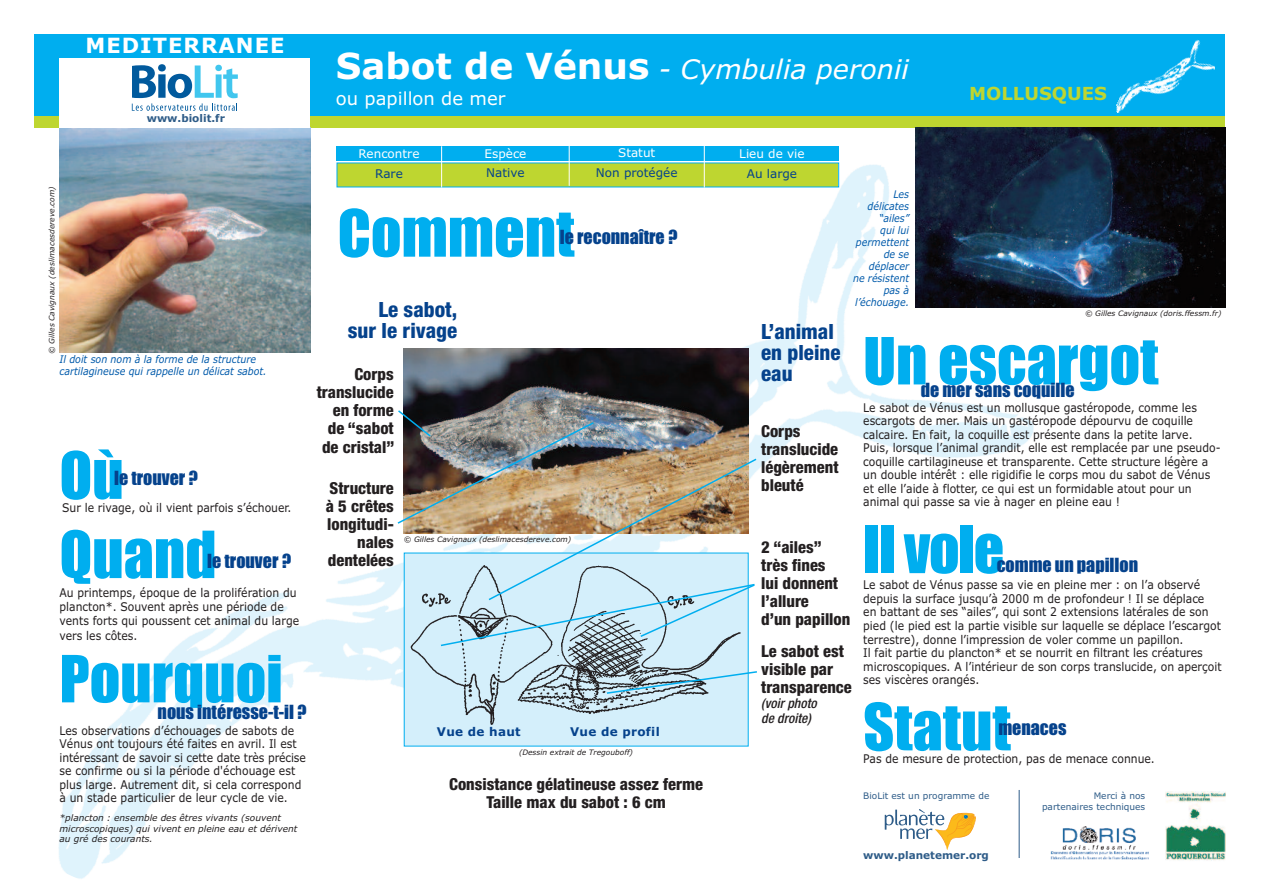
<style>
.page{position:relative;width:1263px;height:893px;background:#fff}
.page>*{position:absolute;margin:0;border:0;box-sizing:border-box;transform-origin:0 0}
.t1{font:60px "Impact";color:#00aeef}
.t2{font:italic 27px "Verdana";color:#fff}
.t3{font:800 condensed 21px/21px "Helvetica Neue";color:#05428c}
.t4{font:700 21px "Verdana";letter-spacing:.05em;color:#fff}
.t5{font:18px "Impact";color:#05428c}
.t6{font:18px "Verdana";color:#fff}
.t7{font:700 18px "Verdana";color:#bed630}
.t8{font:800 condensed 16.5px/18px "Helvetica Neue";color:#231f20}
.t9{font:italic 500 condensed 13.5px/15px "Helvetica Neue";letter-spacing:.005em;color:#231f20}
.t10{font:12px/13.5px "Verdana";color:#231f20;scale:.9 1}
.t11{font:12px "Verdana";color:#fff}
.t12{font:12px "Verdana";color:#05428c}
.t13{font:700 12px "Verdana";letter-spacing:.025em;color:#05428c}
.t14{font:italic 10.5px/12px "Verdana";color:#015aaa;text-align:right;scale:.9 1}
.t15{font:700 10.5px "Verdana";color:#2e5c88}
.t16{font:italic 9px/10.5px "Verdana";color:#231f20}
.t17{font:9px/10.5px "Verdana";color:#2e5c88;text-align:right}
.t18{font:italic 7.5px "Verdana";color:#231f20}
.s1{font-weight:700;font-style:normal;font-size:36px}
</style>
<div class="page">
<img style="left:58px;top:128px;width:1076px;height:751px">
<div style="left:34px;top:111px;width:1191px;height:17px;background:#bed630"></div>
<div style="left:34px;top:34px;width:1191px;height:82px;background:#00aeef"></div>
<img style="left:1116px;top:39px;width:99px;height:74px">
<div style="left:337px;top:146px;width:502px;height:15px;background:#00aeef"></div>
<div style="left:337px;top:163px;width:501px;height:24px;background:#bed630"></div>
<img style="left:915px;top:127px;width:310px;height:180px">
<hr style="left:441px;top:146px;width:1px;height:42px;background:#fff">
<hr style="left:569px;top:142px;width:1px;height:44px;background:#fff">
<hr style="left:704px;top:145px;width:1px;height:43px;background:#fff">
<img style="left:60px;top:128px;width:250px;height:224px">
<svg style="left:383px;top:403px;width:3px;height:9px"></svg>
<svg style="left:885px;top:809px;width:91px;height:41px"></svg>
<img style="left:1166px;top:791px;width:59px;height:70px">
<div style="left:1050px;top:823px;width:100px;height:46px;background:#fff"></div>
<img style="left:1050px;top:826px;width:99px;height:33px">
<hr style="left:1019px;top:790px;width:1px;height:68px;background:#2e5c88">
<div style="left:60px;top:27px;width:250px;height:101px;background:#fff"></div>
<img style="left:404px;top:349px;width:344px;height:60px">
<div style="left:404px;top:553px;width:344px;height:193px;background:#d4effb"></div>
<img style="left:410px;top:647px;width:310px;height:78px">
<img style="left:396px;top:409px;width:362px;height:238px">
<svg style="left:132px;top:64px;width:106px;height:47px"></svg>
<div style="left:60px;top:34px;width:250px;height:23px;background:#00aeef"></div>
<svg style="left:605px;top:670px;width:154px;height:25px"></svg>
<h3 class="t4" style="left:85px;top:33px;width:200px">MEDITERRANEE</h3>
<p class="t15" style="left:147px;top:113px;width:80px">www.biolit.fr</p>
<p class="t18" style="left:48px;top:354px;width:169px;rotate:-90deg">© Gilles Cavignaux (deslimacesdereve.com)</p>
<p class="t14" style="left:60px;top:354px;width:232px;text-align:left">Il doit son nom à la forme de la structure cartilagineuse qui rappelle un délicat sabot.</p>
<h1 class="t1" style="left:60px;top:443px;width:66px">Où</h1>
<h3 class="t5" style="left:114px;top:468px;width:85px">le trouver ?</h3>
<p class="t10" style="left:62px;top:501px;width:256px">Sur le rivage, où il vient parfois s’échouer.</p>
<h1 class="t1" style="left:60px;top:522px;width:158px">Quand</h1>
<h3 class="t5" style="left:207px;top:552px;width:85px">le trouver ?</h3>
<p class="t10" style="left:60px;top:585px;width:268px;line-height:14.4px">Au printemps, époque de la prolifération du plancton*. Souvent après une période de vents forts qui poussent cet animal du large vers les côtes.</p>
<h1 class="t1" style="left:60px;top:646px;width:225px">Pourquoi</h1>
<h3 class="t5" style="left:158px;top:702px;width:151px">nous intéresse-t-il ?</h3>
<p class="t10" style="left:60px;top:724px;width:275px">Les observations d’échouages de sabots de Vénus ont toujours été faites en avril. Il est intéressant de savoir si cette date très précise se confirme ou si la période d'échouage est plus large. Autrement dit, si cela correspond à un stade particulier de leur cycle de vie.</p>
<p class="t16" style="left:60px;top:813px;width:239px">*plancton : ensemble des êtres vivants (souvent microscopiques) qui vivent en pleine eau et dérivent au gré des courants.</p>
<h2 class="t2" style="left:336px;top:54px;width:574px"><span class="s1">Sabot de Vénus</span> - Cymbulia peronii</h2>
<h3 class="t6" style="left:336px;top:88px;width:171px">ou papillon de mer</h3>
<h3 class="t7" style="left:969px;top:83px;width:139px">MOLLUSQUES</h3>
<p class="t11" style="left:359px;top:147px;width:62px">Rencontre</p>
<p class="t12" style="left:375px;top:166px;width:29px">Rare</p>
<p class="t11" style="left:484px;top:147px;width:43px">Espèce</p>
<p class="t12" style="left:486px;top:166px;width:40px">Native</p>
<p class="t11" style="left:618px;top:146px;width:39px">Statut</p>
<p class="t12" style="left:596px;top:166px;width:83px">Non protégée</p>
<h1 class="t1" style="left:338px;top:201px;width:238px">Comment</h1>
<h3 class="t5" style="left:560px;top:227px;width:119px">le reconnaître ?</h3>
<h3 class="t3" style="left:348px;top:301px;width:111px;text-align:right">Le sabot, sur le rivage</h3>
<h3 class="t8" style="left:317px;top:367px;width:79px;text-align:right">Corps translucide en forme de “sabot de cristal”</h3>
<h3 class="t8" style="left:326px;top:481px;width:70px;text-align:right">Structure à 5 crêtes longitudi&shy;nales dentelées</h3>
<p class="t18" style="left:404px;top:535px;width:169px">© Gilles Cavignaux (deslimacesdereve.com)</p>
<p class="t13" style="left:437px;top:725px;width:85px">Vue de haut</p>
<p class="t13" style="left:570px;top:725px;width:91px">Vue de profil</p>
<p class="t18" style="left:519px;top:748px;width:116px">(Dessin extrait de Tregouboff)</p>
<h3 class="t8" style="left:449px;top:776px;width:255px;text-align:center">Consistance gélatineuse assez ferme<br>Taille max du sabot : 6 cm</h3>
<p class="t11" style="left:739px;top:147px;width:67px">Lieu de vie</p>
<p class="t12" style="left:747px;top:166px;width:52px">Au large</p>
<p class="t14" style="left:853px;top:188px;width:64px">Les délicates “ailes”<br>qui lui permettent de se déplacer<br>ne résistent pas à l’échouage.</p>
<p class="t18" style="left:1085px;top:309px;width:138px">© Gilles Cavignaux (doris.ffessm.fr)</p>
<h3 class="t3" style="left:761px;top:323px;width:81px">L’animal en pleine eau</h3>
<h3 class="t8" style="left:761px;top:424px;width:79px">Corps translucide légèrement bleuté</h3>
<h3 class="t8" style="left:761px;top:540px;width:91px">2 “ailes” très fines<br>lui donnent l’allure<br>d’un papillon</h3>
<h3 class="t8" style="left:761px;top:643px;width:92px">Le sabot est visible par transparence</h3>
<p class="t9" style="left:761px;top:697px;width:57px">(voir photo de droite)</p>
<h1 class="t1" style="left:863px;top:329px;width:297px">Un escargot</h1>
<h3 class="t5" style="left:921px;top:380px;width:155px">de mer sans coquille</h3>
<p class="t10" style="left:863px;top:401px;width:399px">Le sabot de Vénus est un mollusque gastéropode, comme les escargots de mer. Mais un gastéropode dépourvu de coquille calcaire. En fait, la coquille est présente dans la petite larve.<br>Puis, lorsque l’animal grandit, elle est remplacée par une pseudo&shy;coquille cartilagineuse et transparente. Cette structure légère a un double intérêt : elle rigidifie le corps mou du sabot de Vénus et elle l’aide à flotter, ce qui est un formidable atout pour un animal qui passe sa vie à nager en pleine eau !</p>
<h1 class="t1" style="left:863px;top:517px;width:143px">Il vole</h1>
<h3 class="t5" style="left:997px;top:556px;width:143px">comme un papillon</h3>
<p class="t10" style="left:863px;top:579px;width:400px">Le sabot de Vénus passe sa vie en pleine mer : on l’a observé depuis la surface jusqu’à 2000 m de profondeur ! Il se déplace<br>en battant de ses “ailes”, qui sont 2 extensions latérales de son pied (le pied est la partie visible sur laquelle se déplace l’escargot terrestre), donne l’impression de voler comme un papillon.<br>Il fait partie du plancton* et se nourrit en filtrant les créatures microscopiques. A l’intérieur de son corps translucide, on aperçoit ses viscères orangés.</p>
<h1 class="t1" style="left:863px;top:695px;width:149px">Statut</h1>
<h3 class="t5" style="left:998px;top:718px;width:70px">menaces</h3>
<p class="t10" style="left:863px;top:752px;width:326px">Pas de mesure de protection, pas de menace connue.</p>
<p class="t17" style="left:863px;top:791px;width:128px">BioLit est un programme de</p>
<p class="t17" style="left:1042px;top:791px;width:105px">Merci à nos partenaires techniques</p>
<p class="t15" style="left:863px;top:849px;width:127px">www.planetemer.org</p>
</div>
